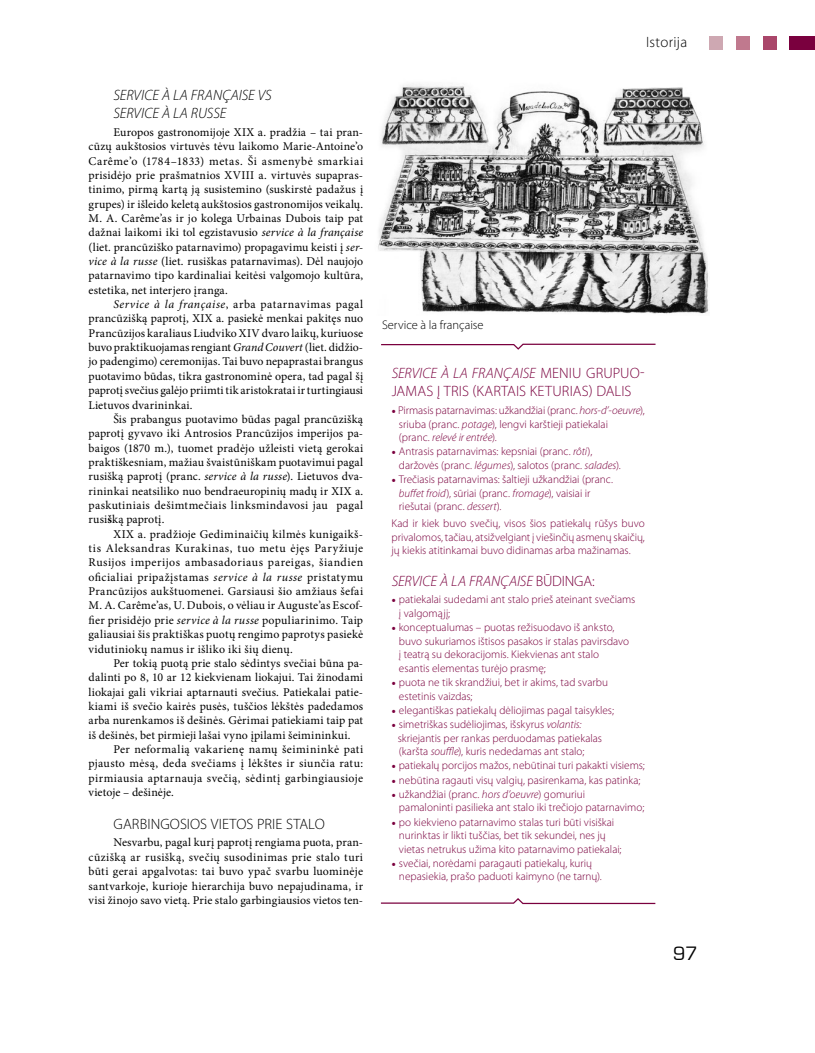
<style>
.page{position:relative;width:815px;height:1053px;background:#fff}
.page>*{position:absolute;margin:0;border:0;box-sizing:border-box;transform-origin:0 0}
.t1{font:20px "Eurostile Normal";color:#000}
.t2{font:300 15px/18px "Myriad Pro";letter-spacing:.005em;color:#7a003e}
.t3{font:italic 300 15px "Myriad Pro";letter-spacing:.01em;color:#7a003e}
.t4{font:italic 300 15px "Myriad Pro";color:#000}
.t5{font:300 15px "Myriad Pro";letter-spacing:.005em;color:#000}
.t6{font:300 12.5px "Myriad Pro";letter-spacing:-.005em;color:#000}
.t7{font:11.88px/14.4px "Minion Pro";letter-spacing:.015em;color:#000;text-align:justify}
.t8{font:300 11.25px/13.5px "Myriad Pro";color:#7a003e}
.s1{font-style:italic}
.s2{font-weight:700}
.s3{font-family:"Minion Pro";font-weight:400;font-size:11.88px}
</style>
<div class="page">
<div style="left:709px;top:36px;width:13px;height:14px;background:#cea8b2"></div>
<div style="left:736px;top:36px;width:13px;height:14px;background:#c0798e"></div>
<div style="left:763px;top:36px;width:13px;height:14px;background:#aa466a"></div>
<div style="left:790px;top:36px;width:25px;height:14px;background:#7a003e"></div>
<svg style="left:380px;top:898px;width:276px;height:6px"></svg>
<svg style="left:381px;top:343px;width:275px;height:7px"></svg>
<img style="left:378px;top:84px;width:331px;height:230px">
<p class="t4" style="left:114px;top:86px;width:125px">Servi ce à la fran çaise</p>
<p class="t4" style="left:258px;top:86px;width:8px">vs</p>
<p class="t4" style="left:114px;top:104px;width:102px">Service à la russe</p>
<p class="t7" style="left:89px;top:125px;width:276px;text-indent:25px">Europos gastronomijoje XIX a. pradžia – tai pran&shy;cūzų aukštosios virtuvės tėvu laikomo Marie-Antoine’o Carême’o (1784–1833) metas. Ši asmenybė smarkiai prisidėjo prie prašmatnios XVIII a. virtuvės supapras&shy;tinimo, pirmą kartą ją susistemino (suskirstė padažus į grupes) ir išleido keletą aukštosios gastronomijos veikalų.<br>M. A. Carême’as ir jo kolega Urbainas Dubois taip pat dažnai laikomi iki tol egzistavusio <span class="s1">service à la française </span>(liet. prancūziško patarnavimo) propagavimu keisti į <span class="s1">ser&shy;vice à la russe</span> (liet. rusiškas patarnavimas). Dėl naujojo patarnavimo tipo kardinaliai keitėsi valgomojo kultūra, estetika, net interjero įranga.</p>
<p class="t7" style="left:89px;top:297px;width:276px;text-indent:25px"><span class="s1">Service à la française</span>, arba patarnavimas pagal prancūzišką paprotį, XIX a. pasiekė menkai pakitęs nuo Prancūzijos karaliaus Liudviko XIV dvaro laikų, kuriuose buvo praktikuojamas rengiant <span class="s1">Grand Couvert</span> (liet. didžio&shy;jo padengimo) ceremonijas. Tai buvo nepaprastai brangus puotavimo būdas, tikra gastronominė opera, tad pagal šį paprotį svečius galėjo priimti tik aristokratai ir turtingiausi Lietuvos dvarininkai.</p>
<p class="t7" style="left:89px;top:412px;width:276px;text-indent:25px">Šis prabangus puotavimo būdas pagal prancūzišką paprotį gyvavo iki Antrosios Prancūzijos imperijos pa&shy;baigos (1870 m.), tuomet pradėjo užleisti vietą gerokai praktiškesniam, mažiau švaistūniškam puotavimui pagal rusišką paprotį (pranc. <span class="s1">service à la russe</span>). Lietuvos dva&shy;rininkai neatsiliko nuo bendraeuropinių madų ir XIX a. paskutiniais dešimtmečiais linksmindavosi jau pagal rusi<span class="s2">š</span>ką paprotį.</p>
<p class="t7" style="left:89px;top:526px;width:276px;text-indent:25px">XIX a. pradžioje Gediminaičių kilmės kunigaikš&shy;tis Aleksandras Kurakinas, tuo metu ėjęs Paryžiuje Rusijos imperijos ambasadoriaus pareigas, šiandien oficialiai pripažįstamas <span class="s1">service à la russe</span> pristatymu Prancūzijos aukštuomenei. Garsiausi šio amžiaus šefai M. A. Carême’as, U. Dubois, o vėliau ir Auguste’as Escof&shy;fier prisidėjo prie <span class="s1">service à la russe</span> populiarinimo. Taip galiausiai šis praktiškas puotų rengimo paprotys pasiekė vidutiniokų namus ir išliko iki šių dienų.</p>
<p class="t7" style="left:89px;top:656px;width:276px;text-indent:25px">Per tokią puotą prie stalo sėdintys svečiai būna pa&shy;dalinti po 8, 10 ar 12 kiekvienam liokajui. Tai žinodami liokajai gali vikriai aptarnauti svečius. Patiekalai patie&shy;kiami iš svečio kairės pusės, tuščios lėkštės padedamos arba nurenkamos iš dešinės. Gėrimai patiekiami taip pat iš dešinės, bet pirmieji lašai vyno įpilami šeimininkui.</p>
<p class="t7" style="left:89px;top:742px;width:276px;text-indent:25px">Per neformalią vakarienę namų šeimininkė pati pjausto mėsą, deda svečiams į lėkštes ir siunčia ratu: pirmiausia aptarnauja svečią, sėdintį garbingiausioje vietoje – dešinėje.</p>
<p class="t5" style="left:114px;top:814px;width:213px">Garbingosios vietos prie stalo</p>
<p class="t7" style="left:89px;top:835px;width:276px;text-indent:25px">Nesvarbu, pagal kurį paprotį rengiama puota, pran&shy;cūzišką ar rusišką, svečių susodinimas prie stalo turi būti gerai apgalvotas: tai buvo ypač svarbu luominėje santvarkoje, kurioje hierarchija buvo nepajudinama, ir visi žinojo savo vietą. Prie stalo garbingiausios vietos ten-</p>
<p class="t6" style="left:382px;top:317px;width:103px">Service à la française</p>
<p class="t5" style="left:646px;top:33px;width:43px">I storija</p>
<p class="t3" style="left:392px;top:364px;width:128px">Servi ce à la fran çaise</p>
<p class="t2" style="left:392px;top:364px;width:255px;text-indent:149px">meniu grupuo&shy;jamas į tr is (kartais ketur ias) dalis</p>
<p class="t8" style="left:399px;top:403px;width:247px;text-indent:-7px"><span class="s3">•</span> Pirmasis patarnavimas: užkandžiai (pranc. <span class="s1">hors-d’-oeuvre</span>), sriuba (pranc. <span class="s1">potage</span>), lengvi karštieji patiekalai<br>(pranc. <span class="s1">relevé ir entrée</span>).</p>
<p class="t8" style="left:399px;top:444px;width:223px;text-indent:-7px"><span class="s3">•</span> Antrasis patarnavimas: kepsniai (pranc. <span class="s1">rôti</span>), daržovės (pranc. <span class="s1">légumes</span>), salotos (pranc. <span class="s1">salades</span>).</p>
<p class="t8" style="left:399px;top:472px;width:216px;text-indent:-7px"><span class="s3">•</span> Trečiasis patarnavimas: šaltieji užkandžiai (pranc. <span class="s1">buffet froid</span>), sūriai (pranc. <span class="s1">fromage</span>), vaisiai ir riešutai (pranc. <span class="s1">dessert</span>).</p>
<p class="t8" style="left:392px;top:516px;width:255px;text-align:justify">Kad ir kiek buvo svečių, visos šios patiekalų rūšys buvo privalomos, tačiau, atsižvelgiant į viešinčių asmenų skaičių, jų kiekis atitinkamai buvo didinamas arba mažinamas.</p>
<p class="t3" style="left:392px;top:571px;width:125px">Servi ce à la fran çaise</p>
<p class="t2" style="left:536px;top:571px;width:61px">būdinga:</p>
<p class="t8" style="left:399px;top:593px;width:238px;text-indent:-7px"><span class="s3">•</span> patiekalai sudedami ant stalo prieš ateinant svečiams į valgomąjį;</p>
<p class="t8" style="left:399px;top:620px;width:232px;text-indent:-7px"><span class="s3">•</span> konceptualumas – puotas režisuodavo iš anksto, buvo sukuriamos ištisos pasakos ir stalas pavirsdavo į teatrą su dekoracijomis. Kiekvienas ant stalo esantis elementas turėjo prasmę;</p>
<p class="t8" style="left:399px;top:675px;width:211px;text-indent:-7px"><span class="s3">•</span> puota ne tik skrandžiui, bet ir akims, tad svarbu estetinis vaizdas;</p>
<p class="t8" style="left:392px;top:703px;width:224px"><span class="s3">•</span> elegantiškas patiekalų dėliojimas pagal taisykles;</p>
<p class="t8" style="left:398px;top:717px;width:206px;text-indent:-6px"><span class="s3">•</span> simetriškas sudėliojimas, išskyrus <span class="s1">volantis: </span>skriejantis per rankas perduodamas patiekalas (karšta <span class="s1">souffle</span>), kuris nededamas ant stalo;</p>
<p class="t8" style="left:392px;top:758px;width:255px"><span class="s3">•</span> patiekalų porcijos mažos, nebūtinai turi pakakti visiems;</p>
<p class="t8" style="left:392px;top:773px;width:250px"><span class="s3">•</span> nebūtina ragauti visų valgių, pasirenkama, kas patinka;</p>
<p class="t8" style="left:399px;top:787px;width:247px;text-indent:-7px"><span class="s3">•</span> užkandžiai (pranc. <span class="s1">hors d’oeuvre</span>) gomuriui<br>pamaloninti pasilieka ant stalo iki trečiojo patarnavimo;</p>
<p class="t8" style="left:399px;top:815px;width:224px;text-indent:-7px"><span class="s3">•</span> po kiekvieno patarnavimo stalas turi būti visiškai nurinktas ir likti tuščias, bet tik sekundei, nes jų vietas netrukus užima kito patarnavimo patiekalai;</p>
<p class="t8" style="left:399px;top:856px;width:204px;text-indent:-7px"><span class="s3">•</span> svečiai, norėdami paragauti patiekalų, kurių nepasiekia, prašo paduoti kaimyno (ne tarnų).</p>
<h1 class="t1" style="left:673px;top:942px;width:26px">97</h1>
</div>
